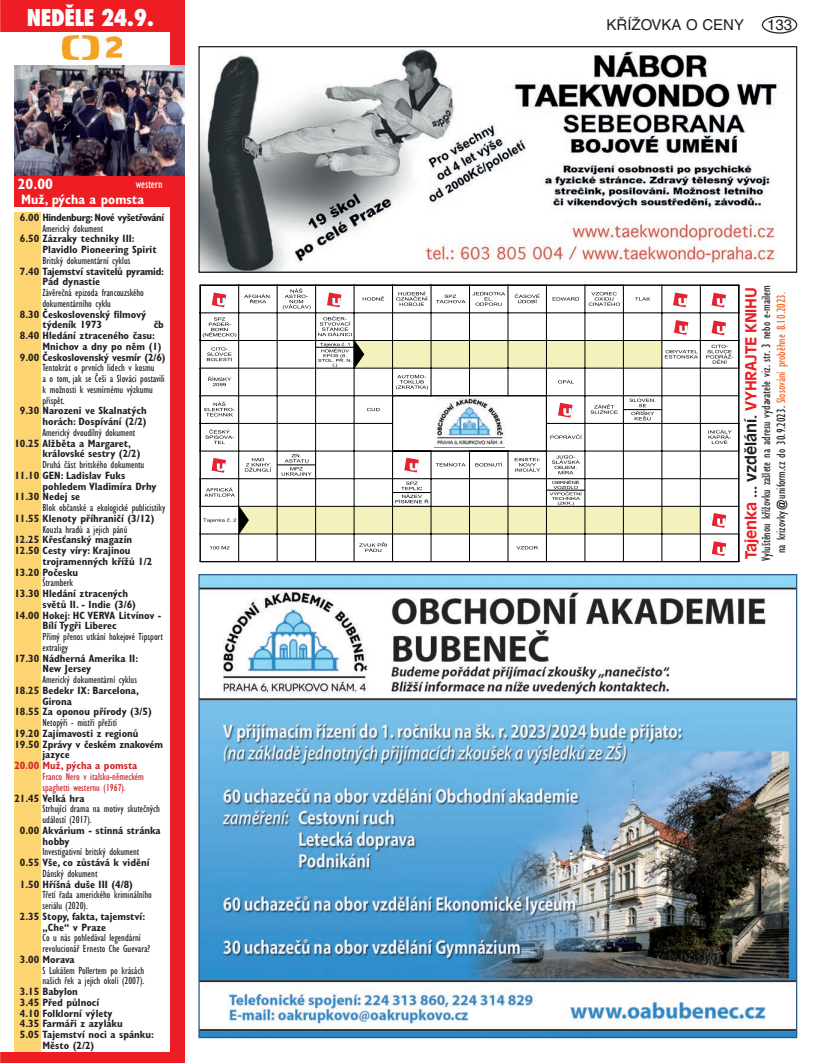
<style>
.page{position:relative;width:815px;height:1063px;background:#fff}
.page>*{position:absolute;margin:0;border:0;box-sizing:border-box;transform-origin:0 0}
.t1{font:800 condensed 22.5px "Futura";letter-spacing:-.01em;color:#fff}
.t2{font:700 15px "Antique Olive CE";letter-spacing:-.01em;color:#ee1d23}
.t3{font:15px "Helvetica CE";color:#231f20}
.t4{font:700 condensed 15px "Gill Sans CE";color:#fff}
.t5{font:700 condensed 13.75px "Gill Sans CE";color:#fff}
.t6{font:condensed 12.5px/15px "Gill Sans CE";color:#231f20;text-align:center}
.t7{font:condensed 12.5px "Gill Sans CE";color:#fff}
.t8{font:700 condensed 10.62px/10.8px "Gill Sans CE";color:#231f20}
.t9{font:condensed 10.62px/10.8px "Gill Sans CE";color:#231f20}
.t10{font:condensed 10.62px/10.8px "Gill Sans CE";color:#d1232a}
.t11{font:700 condensed 10.62px/10.8px "Gill Sans CE";letter-spacing:-.02em;color:#231f20}
.t12{font:700 condensed 10.62px "Gill Sans CE";letter-spacing:-.04em;color:#231f20}
.t13{font:700 condensed 10.62px "Gill Sans CE";color:#d1232a}
.s1{color:#231f20}
.s2{color:#f36421}
</style>
<div class="page">
<div style="left:762px;top:16px;width:35px;height:18px;border:1px solid #231f20;border-radius:50%"></div>
<div style="left:0;top:0;width:184px;height:32px;background:#ee1d23"></div>
<div style="left:14px;top:175px;width:167px;height:32px;background:#ee1d23"></div>
<img style="left:63px;top:35px;width:58px;height:24px">
<div style="left:170px;top:0;width:14px;height:1063px;background:#ee1d23"></div>
<div style="left:0;top:1052px;width:184px;height:11px;background:#ee1d23"></div>
<div style="left:14px;top:213px;width:27px;height:839px;background:#fdd472"></div>
<img style="left:14px;top:66px;width:170px;height:109px">
<img style="left:200px;top:48px;width:580px;height:223px">
<div style="left:198px;top:46px;width:599px;height:227px;border:1px solid #231f20"></div>
<img style="left:200px;top:576px;width:595px;height:460px">
<div style="left:508px;top:341px;width:38px;height:27px;background:#f3f2bc"></div>
<div style="left:623px;top:506px;width:39px;height:28px;background:#f3f2bc"></div>
<div style="left:239px;top:506px;width:38px;height:28px;background:#f3f2bc"></div>
<svg style="left:515px;top:294px;width:25px;height:9px"></svg>
<div style="left:508px;top:506px;width:38px;height:28px;background:#f3f2bc"></div>
<svg style="left:516px;top:546px;width:22px;height:3px"></svg>
<svg style="left:630px;top:399px;width:25px;height:21px"></svg>
<hr style="left:623px;top:409px;width:39px;height:1px;background:#000001">
<svg style="left:635px;top:297px;width:15px;height:4px"></svg>
<div style="left:623px;top:341px;width:39px;height:27px;background:#f3f2bc"></div>
<svg style="left:515px;top:458px;width:25px;height:14px"></svg>
<hr style="left:623px;top:478px;width:39px;height:1px;background:#000001">
<hr style="left:239px;top:423px;width:38px;height:1px;background:#000001">
<hr style="left:623px;top:368px;width:39px;height:1px;background:#000001">
<hr style="left:623px;top:340px;width:39px;height:1px;background:#000001">
<hr style="left:239px;top:396px;width:38px;height:1px;background:#000001">
<hr style="left:239px;top:340px;width:38px;height:1px;background:#000001">
<hr style="left:239px;top:368px;width:38px;height:1px;background:#000001">
<hr style="left:623px;top:451px;width:39px;height:1px;background:#000001">
<hr style="left:508px;top:506px;width:38px;height:1px;background:#000001">
<hr style="left:239px;top:534px;width:38px;height:1px;background:#000001">
<hr style="left:239px;top:506px;width:38px;height:1px;background:#000001">
<hr style="left:623px;top:534px;width:39px;height:1px;background:#000001">
<hr style="left:623px;top:506px;width:39px;height:1px;background:#000001">
<hr style="left:508px;top:368px;width:38px;height:1px;background:#000001">
<hr style="left:508px;top:340px;width:38px;height:1px;background:#000001">
<hr style="left:508px;top:396px;width:38px;height:1px;background:#000001">
<hr style="left:623px;top:561px;width:39px;height:1px;background:#000001">
<hr style="left:239px;top:561px;width:38px;height:1px;background:#000001">
<hr style="left:508px;top:395px;width:38px;height:1px;background:#000001">
<hr style="left:508px;top:478px;width:38px;height:1px;background:#000001">
<hr style="left:239px;top:478px;width:38px;height:1px;background:#000001">
<hr style="left:239px;top:451px;width:38px;height:1px;background:#000001">
<hr style="left:623px;top:312px;width:39px;height:1px;background:#000001">
<hr style="left:623px;top:423px;width:39px;height:1px;background:#000001">
<hr style="left:623px;top:395px;width:39px;height:1px;background:#000001">
<hr style="left:508px;top:561px;width:38px;height:1px;background:#000001">
<hr style="left:508px;top:533px;width:38px;height:2px;background:#000001">
<hr style="left:508px;top:312px;width:38px;height:1px;background:#000001">
<hr style="left:508px;top:285px;width:38px;height:1px;background:#000001">
<hr style="left:239px;top:312px;width:38px;height:1px;background:#000001">
<hr style="left:239px;top:285px;width:38px;height:1px;background:#000001">
<hr style="left:508px;top:451px;width:38px;height:1px;background:#000001">
<hr style="left:623px;top:285px;width:39px;height:1px;background:#000001">
<svg style="left:200px;top:285px;width:71px;height:277px"></svg>
<svg style="left:277px;top:285px;width:232px;height:277px"></svg>
<svg style="left:546px;top:285px;width:78px;height:277px"></svg>
<svg style="left:661px;top:285px;width:79px;height:277px"></svg>
<img style="left:434px;top:399px;width:70px;height:49px">
<h1 class="t1" style="left:27px;top:2px;width:129px">NEDĚLE 24.9.</h1>
<h2 class="t4" style="left:18px;top:175px;width:37px">20.00</h2>
<p class="t5" style="left:21px;top:191px;width:124px">Muž, pýcha a pomsta</p>
<p class="t7" style="left:136px;top:176px;width:28px">western</p>
<p class="t12" style="left:20px;top:211px;width:146px">6.00 Hindenburg: Nové vyšetřování</p>
<p class="t9" style="left:43px;top:223px;width:62px">Americký dokument</p>
<p class="t8" style="left:43px;top:233px;width:116px;text-indent:-23px">6.50 Zázraky techniky III:<br>Plavidlo Pioneering Spirit</p>
<p class="t9" style="left:43px;top:255px;width:89px">Britský dokumentární cyklus</p>
<p class="t11" style="left:43px;top:266px;width:123px;text-indent:-23px">7.40 Tajemství stavitelů pyramid:<br>Pád dynastie</p>
<p class="t9" style="left:43px;top:287px;width:103px">Závěrečná epizoda francouzského dokumentárního cyklu</p>
<p class="t8" style="left:43px;top:309px;width:105px;text-indent:-23px">8.30 Československý filmový týdeník 1973</p>
<p class="t8" style="left:154px;top:319px;width:12px">čb</p>
<p class="t8" style="left:20px;top:330px;width:137px">8.40 Hledání ztraceného času:</p>
<p class="t8" style="left:43px;top:341px;width:121px">Mnichov a dny po něm (1)</p>
<p class="t8" style="left:20px;top:352px;width:147px">9.00 Československý vesmír (2/6)</p>
<p class="t9" style="left:43px;top:363px;width:124px">Tentokrát o prvních lidech v kosmu<br>a o tom, jak se Češi a Slováci postavili k možnosti k vesmírnému výzkumu přispět.</p>
<p class="t8" style="left:20px;top:405px;width:128px;text-align:right">9.30 Narozeni ve Skalnatých horách: Dospívání (2/2)</p>
<p class="t9" style="left:43px;top:427px;width:94px">Americký dvoudílný dokument</p>
<p class="t8" style="left:43px;top:438px;width:100px;text-indent:-28px">10.25 Alžběta a Margaret, královské sestry (2/2)</p>
<p class="t9" style="left:43px;top:459px;width:103px">Druhá část britského dokumentu</p>
<p class="t8" style="left:14px;top:470px;width:112px">11.10 GEN: Ladislav Fuks</p>
<p class="t8" style="left:43px;top:481px;width:116px">pohledem Vladimíra Drhy</p>
<p class="t8" style="left:14px;top:492px;width:67px">11.30 Nedej se</p>
<p class="t9" style="left:43px;top:502px;width:124px">Blok občanské a ekologické publicistiky</p>
<p class="t8" style="left:14px;top:513px;width:142px">11.55 Klenoty příhraničí (3/12)</p>
<p class="t9" style="left:43px;top:524px;width:86px">Kouzla hradů a jejich pánů</p>
<p class="t8" style="left:14px;top:535px;width:119px">12.25 Křesťanský magazín</p>
<p class="t8" style="left:14px;top:545px;width:118px">12.50 Cesty víry: Krajinou</p>
<p class="t8" style="left:43px;top:556px;width:111px">trojramenných křížů 1/2</p>
<p class="t8" style="left:14px;top:567px;width:65px">13.20 Počesku</p>
<p class="t9" style="left:43px;top:578px;width:32px">Štramberk</p>
<p class="t8" style="left:14px;top:588px;width:115px">13.30 Hledání ztracených</p>
<p class="t8" style="left:43px;top:599px;width:95px">světů II. - Indie (3/6)</p>
<p class="t8" style="left:14px;top:610px;width:149px">14.00 Hokej: HC VERVA Litvínov -</p>
<p class="t8" style="left:43px;top:621px;width:76px">Bílí Tygři Liberec</p>
<p class="t9" style="left:43px;top:631px;width:122px">Přímý přenos utkání hokejové Tipsport extraligy</p>
<p class="t8" style="left:43px;top:653px;width:97px;text-indent:-28px">17.30 Nádherná Amerika II:<br>New Jersey</p>
<p class="t9" style="left:43px;top:674px;width:96px">Americký dokumentární cyklus</p>
<p class="t8" style="left:14px;top:685px;width:126px">18.25 Bedekr IX: Barcelona,</p>
<p class="t8" style="left:43px;top:696px;width:31px">Girona</p>
<p class="t8" style="left:14px;top:707px;width:139px">18.55 Za oponou přírody (3/5)</p>
<p class="t9" style="left:43px;top:717px;width:76px">Netopýři - mistři přežití</p>
<p class="t8" style="left:14px;top:728px;width:126px">19.20 Zajímavosti z regionů</p>
<p class="t8" style="left:14px;top:739px;width:150px">19.50 Zprávy v českém znakovém</p>
<p class="t8" style="left:43px;top:750px;width:29px">jazyce</p>
<p class="t13" style="left:14px;top:759px;width:125px">20.00 Muž, pýcha a pomsta</p>
<p class="t10" style="left:43px;top:771px;width:103px">Franco Nero v italsko-německém spaghetti westernu (1967).</p>
<p class="t8" style="left:14px;top:793px;width:72px">21.45 Velká hra</p>
<p class="t9" style="left:43px;top:803px;width:119px">Strhující drama na motivy skutečných událostí (2017).</p>
<p class="t8" style="left:43px;top:825px;width:120px;text-indent:-23px">0.00 Akvárium - stinná stránka hobby</p>
<p class="t9" style="left:43px;top:846px;width:98px">Investigativní britský dokument</p>
<p class="t8" style="left:20px;top:857px;width:131px">0.55 Vše, co zůstává k vidění</p>
<p class="t9" style="left:43px;top:868px;width:56px">Dánský dokument</p>
<p class="t8" style="left:20px;top:879px;width:115px">1.50 Hříšná duše III (4/8)</p>
<p class="t9" style="left:43px;top:889px;width:111px">Třetí řada amerického kriminálního seriálu (2020).</p>
<p class="t8" style="left:43px;top:911px;width:104px;text-indent:-23px">2.35 Stopy, fakta, tajemství: „Che“ v Praze</p>
<p class="t9" style="left:43px;top:932px;width:109px">Co u nás pohledával legendární revolucionář Ernesto Che Guevara?</p>
<p class="t8" style="left:20px;top:954px;width:56px">3.00 Morava</p>
<p class="t9" style="left:43px;top:965px;width:103px">S Lukášem Pollertem po krásách našich řek a jejich okolí (2007).</p>
<p class="t8" style="left:20px;top:986px;width:60px">3.15 Babylon</p>
<p class="t8" style="left:20px;top:997px;width:81px">3.45 Před půlnocí</p>
<p class="t8" style="left:20px;top:1008px;width:94px">4.10 Folklorní výlety</p>
<p class="t8" style="left:20px;top:1018px;width:104px">4.35 Farmáři z azyláku</p>
<p class="t8" style="left:20px;top:1029px;width:136px">5.05 Tajemství noci a spánku:</p>
<p class="t8" style="left:43px;top:1040px;width:53px">Město (2/2)</p>
<h2 class="t3" style="left:606px;top:16px;width:139px">KŘÍŽOVKA O CENY</h2>
<h2 class="t3" style="left:767px;top:16px;width:27px">133</h2>
<h2 class="t2" style="left:742px;top:559px;width:274px;rotate:-90deg">Tajenka <span class="s1">... vzdělání.</span> VYHRAJTE KNIHU</h2>
<p class="t6" style="left:759px;top:561px;width:277px;rotate:-90deg">Vyluštěnou křížovku zašlete na adresu vydavatele viz. str. 3 nebo e-mailem na krizovky@uniform.cz do 30.9.2023. <span class="s2">Slosování proběhne 8.10.2023.</span></p>
</div>
